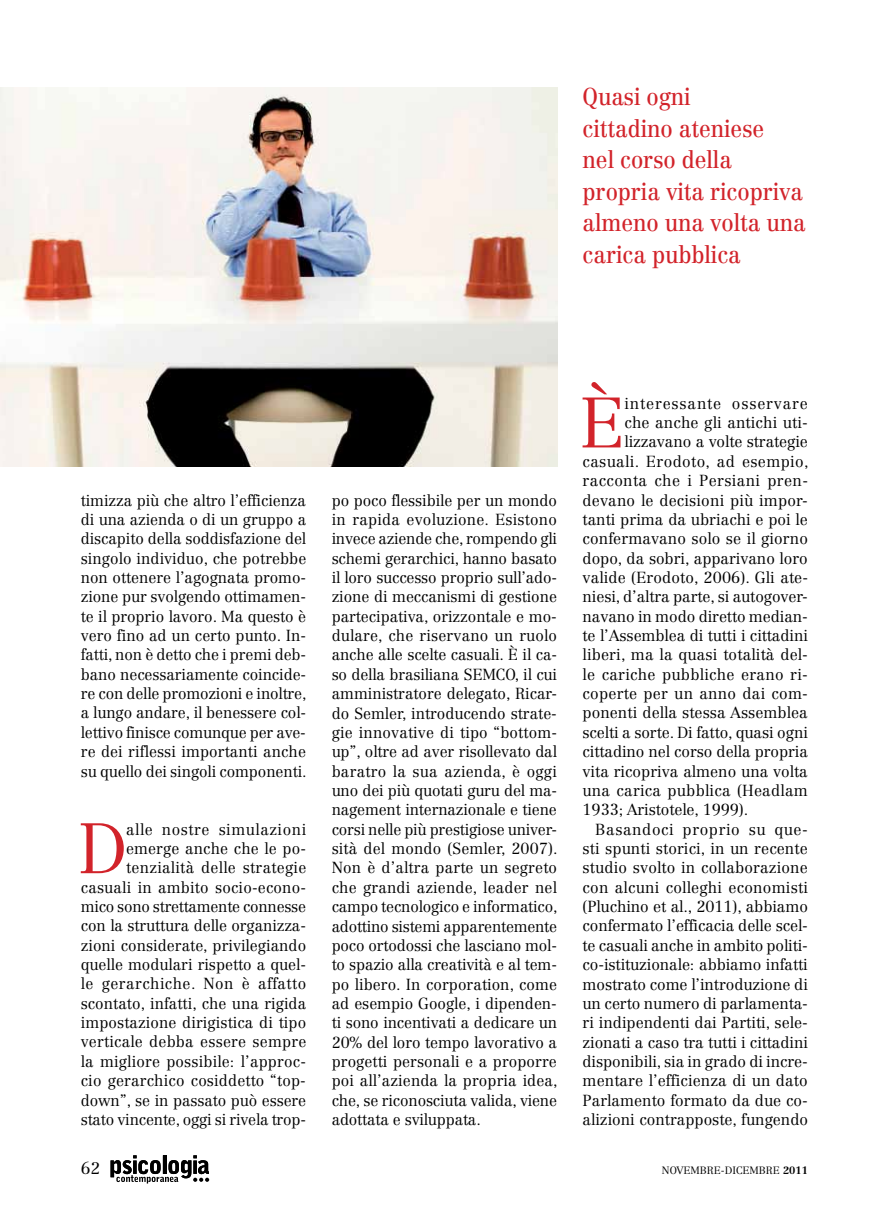
<style>
.page{position:relative;width:893px;height:1212px;background:#fff}
.page>*{position:absolute;margin:0;border:0;box-sizing:border-box;transform-origin:0 0}
.t1{font:300 70.05px "Centennial LT Std";color:#d2232a}
.t2{font:24px/31.5px "Centennial LT Std";letter-spacing:-.005em;color:#d2232a;scale:.92 1}
.t3{font:300 16.5px "Centennial LT Std";color:#000}
.t4{font:300 15.75px/19.4px "Centennial LT Std";letter-spacing:-.005em;color:#000;text-align:justify}
.t5{font:300 10.5px "Centennial LT Std";color:#000}
.s1{font-weight:700}
</style>
<div class="page">
<svg style="left:111px;top:1155px;width:98px;height:28px"></svg>
<img style="left:0;top:87px;width:557px;height:380px">
<h2 class="t2" style="left:583px;top:81px;width:244px">Quasi ogni<br>cittadino ateniese<br>nel corso della propria vita ricopriva almeno una volta una carica pubblica</h2>
<p class="t4" style="left:81px;top:490px;width:227px">timizza più che altro l’efficienza di una azienda o di un gruppo a discapito della soddisfazione del singolo individuo, che potrebbe non ottenere l’agognata promo&shy;zione pur svolgendo ottimamen&shy;te il proprio lavoro. Ma questo è vero fino ad un certo punto. In&shy;fatti, non è detto che i premi deb&shy;bano necessariamente coincide&shy;re con delle promozioni e inoltre, a lungo andare, il benessere col&shy;lettivo finisce comunque per ave&shy;re dei riflessi importanti anche su quello dei singoli componenti.</p>
<p class="t4" style="left:81px;top:819px;width:227px;text-align:right">alle nostre simulazioni emerge anche che le po&shy;tenzialità delle strategie casuali in ambito socio-econo&shy;mico sono strettamente connesse con la struttura delle organizza&shy;zioni considerate, privilegiando quelle modulari rispetto a quel&shy;le gerarchiche. Non è affatto scontato, infatti, che una rigida impostazione dirigistica di tipo verticale debba essere sempre la migliore possibile: l’approc&shy;cio gerarchico cosiddetto “top&shy;down”, se in passato può essere stato vincente, oggi si rivela trop-</p>
<h1 class="t1" style="left:78px;top:807px;width:44px">D</h1>
<p class="t4" style="left:332px;top:490px;width:227px">po poco flessibile per un mondo in rapida evoluzione. Esistono invece aziende che, rompendo gli schemi gerarchici, hanno basato il loro successo proprio sull’ado&shy;zione di meccanismi di gestione partecipativa, orizzontale e mo&shy;dulare, che riservano un ruolo anche alle scelte casuali. È il ca&shy;so della brasiliana SEMCO</p>
<p class="t4" style="left:332px;top:665px;width:228px;text-indent:183px">, il cui amministratore delegato, Ricar&shy;do Semler, introducendo strate&shy;gie innovative di tipo “bottom&shy;up”, oltre ad aver risollevato dal baratro la sua azienda, è oggi uno dei più quotati guru del ma&shy;nagement internazionale e tiene corsi nelle più prestigiose univer&shy;sità del mondo (Semler, 2007).<br>Non è d’altra parte un segreto che grandi aziende, leader nel campo tecnologico e informatico, adottino sistemi apparentemente poco ortodossi che lasciano mol&shy;to spazio alla creatività e al tem&shy;po libero. In corporation, come ad esempio Google, i dipenden&shy;ti sono incentivati a dedicare un 20% del loro tempo lavorativo a progetti personali e a proporre poi all’azienda la propria idea, che, se riconosciuta valida, viene adottata e sviluppata.</p>
<h1 class="t1" style="left:579px;top:381px;width:47px">È</h1>
<p class="t4" style="left:624px;top:394px;width:185px">interessante osservare</p>
<p class="t4" style="left:624px;top:413px;width:185px">che anche gli antichi uti-</p>
<p class="t4" style="left:624px;top:432px;width:185px">lizzavano a volte strategie</p>
<p class="t4" style="left:583px;top:452px;width:228px">casuali. Erodoto, ad esempio,</p>
<p class="t4" style="left:583px;top:471px;width:227px">racconta che i Persiani pren-</p>
<p class="t4" style="left:583px;top:490px;width:227px">devano le decisioni più impor-</p>
<p class="t4" style="left:583px;top:510px;width:227px">tanti prima da ubriachi e poi le</p>
<p class="t4" style="left:583px;top:529px;width:227px">confermavano solo se il giorno</p>
<p class="t4" style="left:583px;top:548px;width:227px">dopo, da sobri, apparivano loro</p>
<p class="t4" style="left:583px;top:568px;width:227px">valide (Erodoto, 2006). Gli ate-</p>
<p class="t4" style="left:583px;top:587px;width:227px">niesi, d’altra parte, si autogover-</p>
<p class="t4" style="left:583px;top:606px;width:227px">navano in modo diretto median-</p>
<p class="t4" style="left:583px;top:626px;width:227px">te l’Assemblea di tutti i cittadini</p>
<p class="t4" style="left:583px;top:645px;width:227px">liberi, ma la quasi totalità del-</p>
<p class="t4" style="left:583px;top:665px;width:227px">le cariche pubbliche erano ri-</p>
<p class="t4" style="left:583px;top:684px;width:227px">coperte per un anno dai com-</p>
<p class="t4" style="left:583px;top:703px;width:227px">ponenti della stessa Assemblea</p>
<p class="t4" style="left:583px;top:723px;width:227px">scelti a sorte. Di fatto, quasi ogni</p>
<p class="t4" style="left:583px;top:742px;width:227px">cittadino nel corso della propria</p>
<p class="t4" style="left:583px;top:761px;width:227px">vita ricopriva almeno una volta</p>
<p class="t4" style="left:583px;top:781px;width:227px">una carica pubblica (Headlam</p>
<p class="t4" style="left:583px;top:800px;width:167px">1933; Aristotele, 1999).</p>
<p class="t4" style="left:595px;top:819px;width:214px">Basandoci proprio su que-</p>
<p class="t4" style="left:583px;top:839px;width:227px">sti spunti storici, in un recente</p>
<p class="t4" style="left:583px;top:858px;width:227px">studio svolto in collaborazione</p>
<p class="t4" style="left:583px;top:877px;width:227px">con alcuni colleghi economisti</p>
<p class="t4" style="left:583px;top:897px;width:227px">(Pluchino et al., 2011), abbiamo</p>
<p class="t4" style="left:583px;top:916px;width:227px">confermato l’efficacia delle scel-</p>
<p class="t4" style="left:583px;top:936px;width:227px">te casuali anche in ambito politi-</p>
<p class="t4" style="left:583px;top:955px;width:227px">co-istituzionale: abbiamo infatti</p>
<p class="t4" style="left:583px;top:974px;width:227px">mostrato come l’introduzione di</p>
<p class="t4" style="left:583px;top:994px;width:227px">un certo numero di parlamenta-</p>
<p class="t4" style="left:583px;top:1013px;width:227px">ri indipendenti dai Partiti, sele-</p>
<p class="t4" style="left:583px;top:1032px;width:227px">zionati a caso tra tutti i cittadini</p>
<p class="t4" style="left:583px;top:1052px;width:227px">disponibili, sia in grado di incre-</p>
<p class="t4" style="left:583px;top:1071px;width:227px">mentare l’efficienza di un dato</p>
<p class="t4" style="left:583px;top:1090px;width:227px">Parlamento formato da due co-</p>
<p class="t4" style="left:583px;top:1110px;width:227px">alizioni contrapposte, fungendo</p>
<p class="t3" style="left:81px;top:1158px;width:21px">62</p>
<p class="t5" style="left:662px;top:1163px;width:147px">novembre-dicembre <span class="s1">2011</span></p>
</div>
